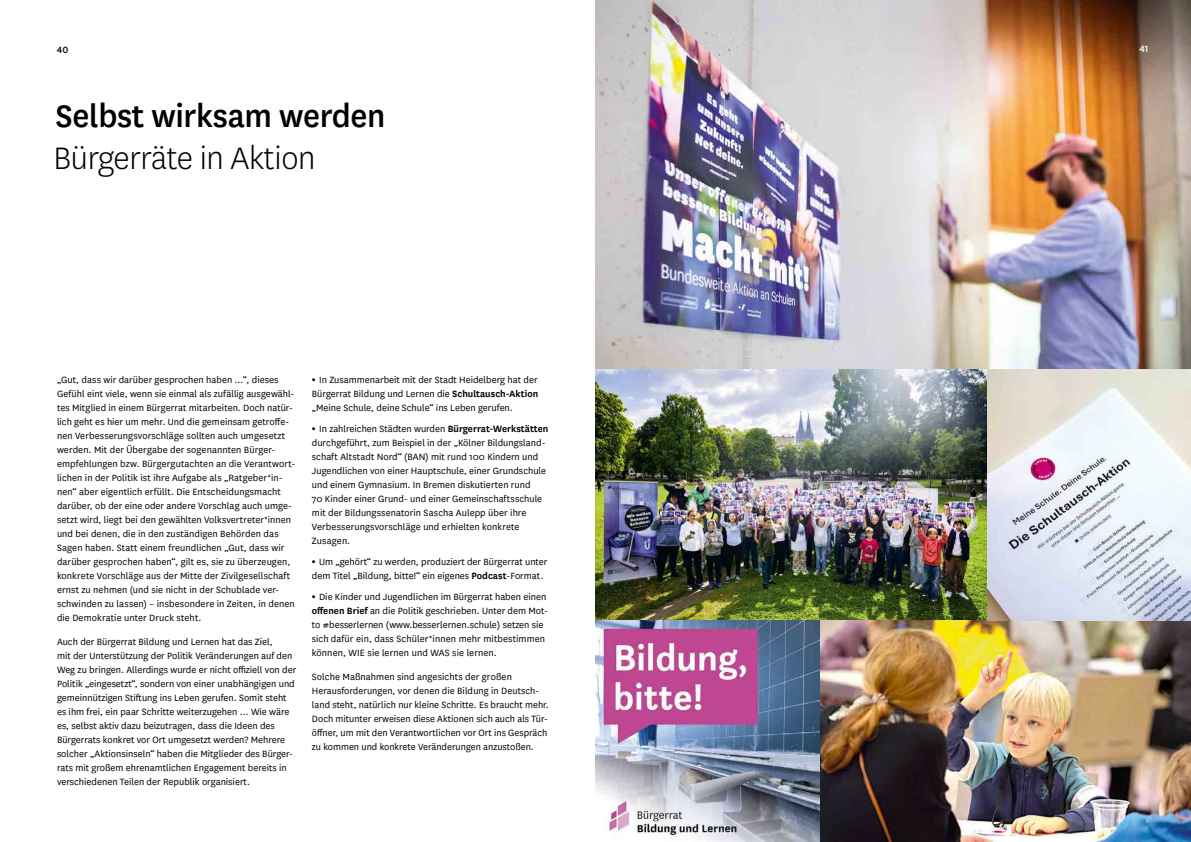
<style>
.page{position:relative;width:1191px;height:842px;background:#fff}
.page>*{position:absolute;margin:0;border:0;box-sizing:border-box;transform-origin:0 0}
.t1{font:500 36px "National";letter-spacing:-.01em;color:#000}
.t2{font:300 36px "National";letter-spacing:-.01em;color:#000}
.t3{font:10.5px/14px "National";color:#000}
.t4{font:500 10.5px "National";color:#000}
.t5{font:500 10.5px "National";color:#fff}
.s1{font-weight:900;font-size:13px}
.s2{font-weight:600}
</style>
<div class="page">
<img style="left:595px;top:369px;width:392px;height:473px">
<img style="left:819px;top:621px;width:372px;height:221px">
<svg style="left:987px;top:369px;width:204px;height:252px"></svg>
<img style="left:595px;top:0;width:596px;height:369px">
<p class="t4" style="left:57px;top:42px;width:13px">40</p>
<p class="t5" style="left:1139px;top:41px;width:11px">41</p>
<h1 class="t1" style="left:56px;top:92px;width:331px">Selbst wirksam werden</h1>
<h1 class="t2" style="left:53px;top:136px;width:263px">Bürgerräte in Aktion</h1>
<p class="t3" style="left:57px;top:372px;width:240px">„Gut, dass wir darüber gesprochen haben …“, dieses Gefühl eint viele, wenn sie einmal als zufällig ausgewähl&shy;tes Mitglied in einem Bürgerrat mitarbeiten. Doch natür&shy;lich geht es hier um mehr. Und die gemeinsam getroffe&shy;nen Verbesserungsvorschläge sollten auch umgesetzt werden. Mit der Übergabe der sogenannten Bürger&shy;empfehlungen bzw. Bürgergutachten an die Verantwort&shy;lichen in der Politik ist ihre Aufgabe als „Ratgeber*in&shy;nen“ aber eigentlich erfüllt. Die Entscheidungsmacht darüber, ob der eine oder andere Vorschlag auch umge&shy;setzt wird, liegt bei den gewählten Volksvertreter*innen und bei denen, die in den zuständigen Behörden das Sagen haben. Statt einem freundlichen „Gut, dass wir darüber gesprochen haben“, gilt es, sie zu überzeugen, konkrete Vorschläge aus der Mitte der Zivilgesellschaft ernst zu nehmen (und sie nicht in der Schublade ver&shy;schwinden zu lassen) – insbesondere in Zeiten, in denen die Demokratie unter Druck steht.</p>
<p class="t3" style="left:57px;top:634px;width:241px">Auch der Bürgerrat Bildung und Lernen hat das Ziel,<br>mit der Unterstützung der Politik Veränderungen auf den Weg zu bringen. Allerdings wurde er nicht offiziell von der Politik „eingesetzt“, sondern von einer unabhängigen und gemeinnützigen Stiftung ins Leben gerufen. Somit steht es ihm frei, ein paar Schritte weiterzugehen ... Wie wäre es, selbst aktiv dazu beizutragen, dass die Ideen des Bürgerrats konkret vor Ort umgesetzt werden? Mehrere solcher „Aktionsinseln“ haben die Mitglieder des Bürger&shy;rats mit großem ehrenamtlichen Engagement bereits in verschiedenen Teilen der Republik organisiert.</p>
<p class="t3" style="left:312px;top:372px;width:228px;text-align:justify"><span class="s1">·</span> In Zusammenarbeit mit der Stadt Heidelberg hat der Bürgerrat Bildung und Lernen die <span class="s2">Schultausch-Aktion </span>„Meine Schule, deine Schule“ ins Leben gerufen.</p>
<p class="t3" style="left:312px;top:421px;width:238px"><span class="s1">·</span> In zahlreichen Städten wurden <span class="s2">Bürgerrat-Werkstätten </span>durchgeführt, zum Beispiel in der „Kölner Bildungsland&shy;schaft Altstadt Nord“ (BAN) mit rund 100 Kindern und Jugendlichen von einer Hauptschule, einer Grundschule und einem Gymnasium. In Bremen diskutierten rund<br>70 Kinder einer Grund- und einer Gemeinschaftsschule mit der Bildungssenatorin Sascha Aulepp über ihre Verbesserungsvorschläge und erhielten konkrete Zusagen.</p>
<p class="t3" style="left:312px;top:554px;width:237px"><span class="s1">·</span> Um „gehört“ zu werden, produziert der Bürgerrat unter dem Titel „Bildung, bitte!“ ein eigenes <span class="s2">Podcast</span>-Format.</p>
<p class="t3" style="left:312px;top:589px;width:237px"><span class="s1">·</span> Die Kinder und Jugendlichen im Bürgerrat haben einen <span class="s2">offenen Brief</span> an die Politik geschrieben. Unter dem Mot&shy;to #besserlernen (www.besserlernen.schule) setzen sie sich dafür ein, dass Schüler*innen mehr mitbestimmen können, WIE sie lernen und WAS sie lernen.</p>
<p class="t3" style="left:312px;top:670px;width:238px">Solche Maßnahmen sind angesichts der großen Herausforderungen, vor denen die Bildung in Deutsch&shy;land steht, natürlich nur kleine Schritte. Es braucht mehr.<br>Doch mitunter erweisen diese Aktionen sich auch als Tür&shy;öffner, um mit den Verantwortlichen vor Ort ins Gespräch zu kommen und konkrete Veränderungen anzustoßen.</p>
</div>
